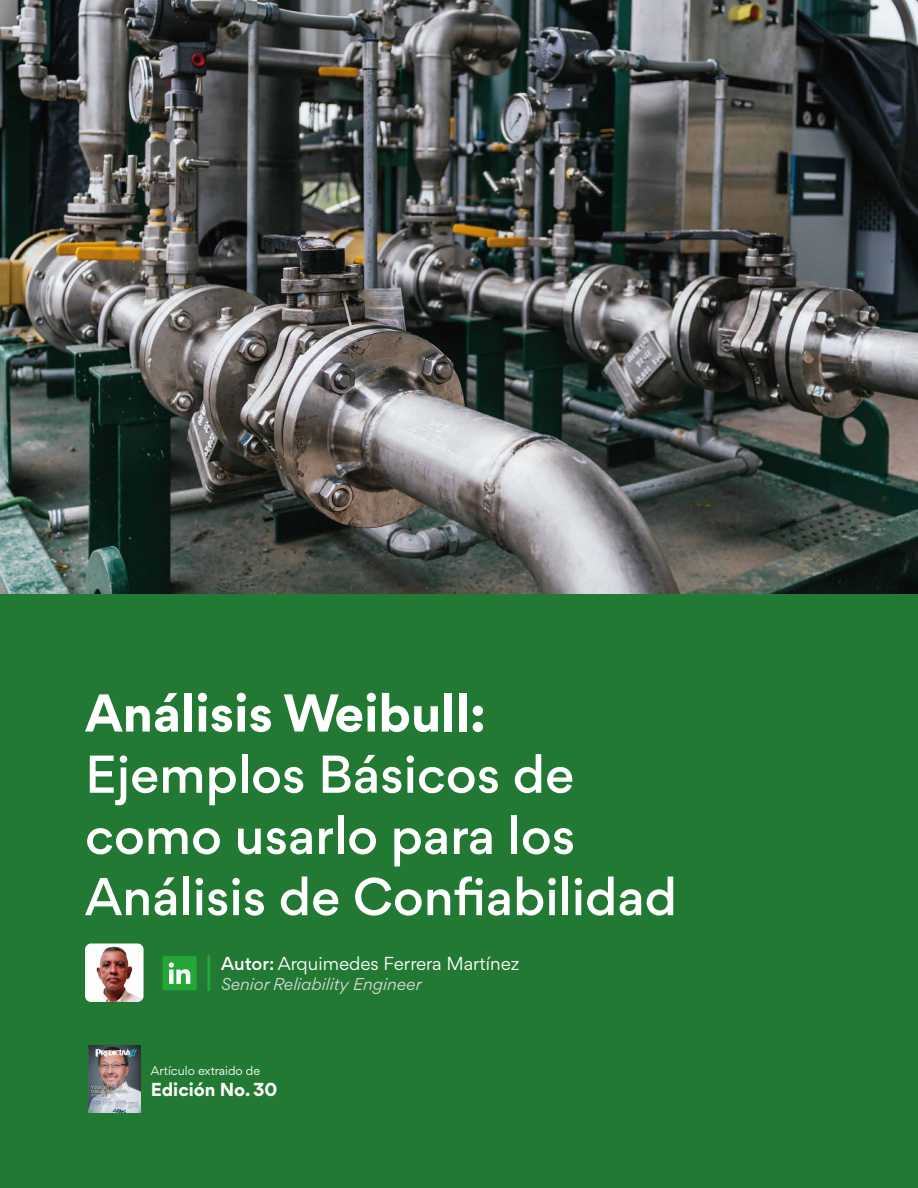
<style>
.page{position:relative;width:918px;height:1188px;background:#fff}
.page>*{position:absolute;margin:0;border:0;box-sizing:border-box;transform-origin:0 0}
.t1{font:500 51px/61.2px "Gordita";color:#fff}
.t2{font:700 51px "Gordita";color:#fff}
.t3{font:18px "Gordita";color:#fff}
.t4{font:700 18px "Gordita";color:#fff}
.t5{font:italic 16.5px "Gordita";color:#d7d7d7}
.t6{font:12px "Gordita";color:#fff}
.s1{font-weight:500}
</style>
<div class="page">
<img style="left:0;top:0;width:918px;height:594px">
<div style="left:0;top:594px;width:918px;height:594px;background:#227933"></div>
<img style="left:89px;top:1046px;width:51px;height:66px">
<hr style="left:207px;top:957px;width:3px;height:33px;background:#25a737">
<div style="left:162px;top:956px;width:35px;height:34px;background:#25a737;border-radius:2px"></div>
<svg style="left:169px;top:962px;width:21px;height:22px"></svg>
<img style="left:85px;top:944px;width:59px;height:58px">
<p class="t2" style="left:85px;top:675px;width:402px">Análisis Weibull:</p>
<p class="t1" style="left:85px;top:744px;width:593px">Ejemplos Básicos de como usarlo para los<br>Análisis de Confiabilidad</p>
<p class="t3" style="left:221px;top:951px;width:300px"><span class="s1">Autor:</span> Arquimedes Ferrera Martínez</p>
<p class="t5" style="left:221px;top:973px;width:202px">Senior Reliability Engineer</p>
<p class="t6" style="left:151px;top:1063px;width:111px">Artículo extraido de</p>
<p class="t4" style="left:151px;top:1076px;width:128px">Edición No. 30</p>
</div>
